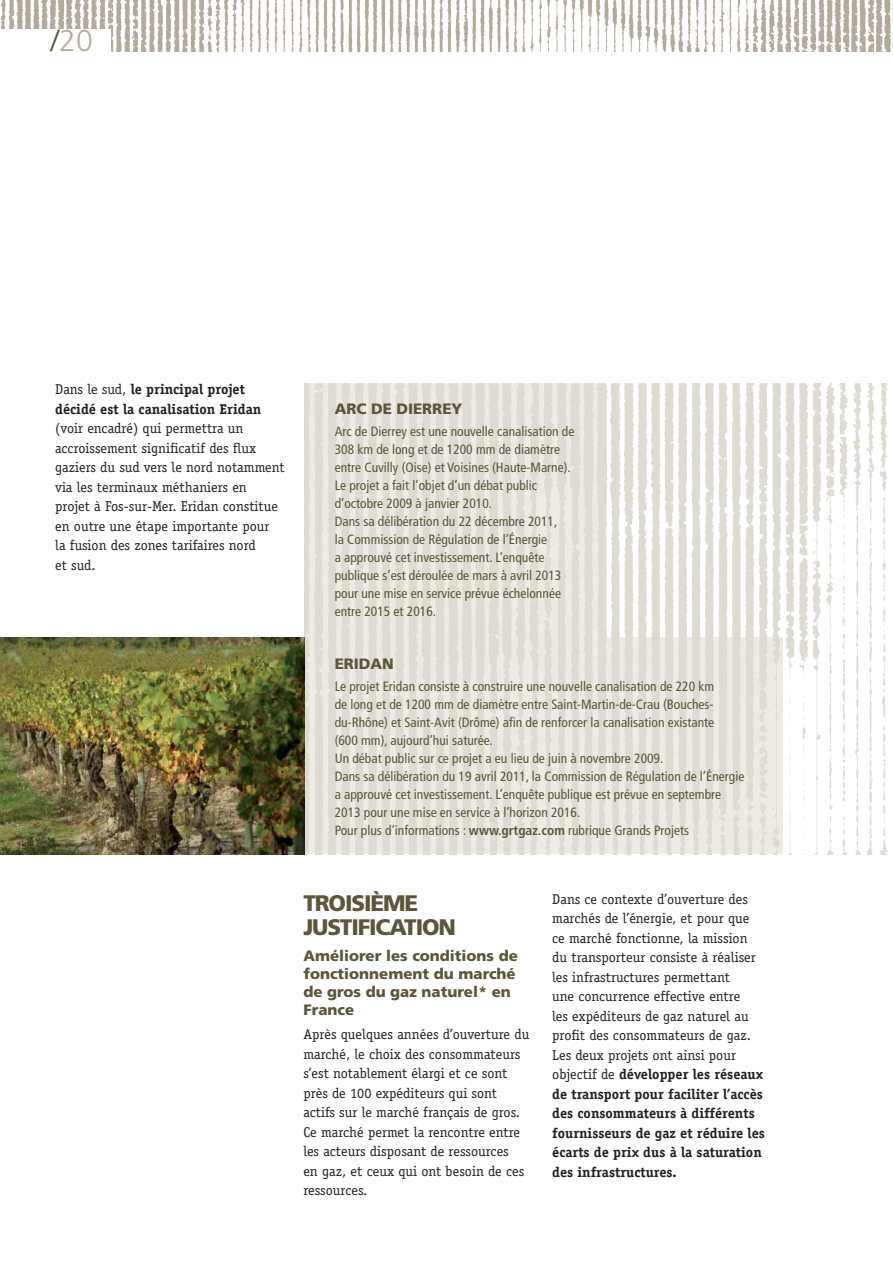
<style>
.page{position:relative;width:893px;height:1263px;background:#fff}
.page>*{position:absolute;margin:0;border:0;box-sizing:border-box;transform-origin:0 0}
.t1{font:300 30.15px "Frutiger";color:#b4aa9c}
.t2{font:900 22.5px/24px "Frutiger";letter-spacing:-.05em;color:#5c553a}
.t3{font:900 15px/18px "Frutiger";color:#5c553a}
.t4{font:14.25px/19.5px "Officina Serif";color:#231f20}
.t5{font:700 14.25px/19.5px "Officina Serif";color:#231f20}
.t6{font:condensed 13.5px/18px "Frutiger";color:#5c553a}
.s1{color:#5c553a}
.s2{font-weight:400}
.s3{font-weight:700}
</style>
<div class="page">
<img style="left:0;top:0;width:891px;height:52px">
<div style="left:0;top:29px;width:110px;height:28px;background:#fff"></div>
<img style="left:304px;top:383px;width:584px;height:471px">
<img style="left:0;top:638px;width:304px;height:216px">
<h1 class="t1" style="left:51px;top:28px;width:43px"><span class="s1">/</span>20</h1>
<p class="t5" style="left:55px;top:381px;width:208px"><span class="s2">Dans le sud,</span> le principal projet décidé est la canalisation Eridan</p>
<p class="t4" style="left:55px;top:420px;width:231px">(voir encadré) qui permettra un accroissement significatif des flux gaziers du sud vers le nord notamment via les terminaux méthaniers en projet à Fos-sur-Mer. Eridan constitue en outre une étape importante pour<br>la fusion des zones tarifaires nord<br>et sud.</p>
<p class="t3" style="left:335px;top:401px;width:129px">ARC DE DIERREY</p>
<p class="t6" style="left:335px;top:424px;width:241px">Arc de Dierrey est une nouvelle canalisation de 308 km de long et de 1200 mm de diamètre entre Cuvilly (Oise) et Voisines (Haute-Marne).<br>Le projet a fait l’objet d’un débat public d’octobre 2009 à janvier 2010.<br>Dans sa délibération du 22 décembre 2011,<br>la Commission de Régulation de l’Énergie<br>a approuvé cet investissement. L’enquête publique s’est déroulée de mars à avril 2013 pour une mise en service prévue échelonnée entre 2015 et 2016.</p>
<p class="t3" style="left:335px;top:656px;width:61px">ERIDAN</p>
<p class="t6" style="left:335px;top:679px;width:411px">Le projet Eridan consiste à construire une nouvelle canalisation de 220 km<br>de long et de 1200 mm de diamètre entre Saint-Martin-de-Crau (Bouches&shy;du-Rhône) et Saint-Avit (Drôme) afin de renforcer la canalisation existante<br>(600 mm), aujourd’hui saturée.<br>Un débat public sur ce projet a eu lieu de juin à novembre 2009.<br>Dans sa délibération du 19 avril 2011, la Commission de Régulation de l’Énergie a approuvé cet investissement. L’enquête publique est prévue en septembre 2013 pour une mise en service à l’horizon 2016.<br>Pour plus d’informations : <span class="s3">www.grtgaz.com</span> rubrique Grands Projets</p>
<h2 class="t2" style="left:303px;top:893px;width:154px">TROISIÈME<br>JUSTIFICATION</h2>
<p class="t3" style="left:303px;top:948px;width:216px">Améliorer les conditions de fonctionnement du marché de gros du gaz naturel* en<br>France</p>
<p class="t4" style="left:303px;top:1026px;width:227px">Après quelques années d’ouverture du marché, le choix des consommateurs s’est notablement élargi et ce sont près de 100 expéditeurs qui sont actifs sur le marché français de gros.<br>Ce marché permet la rencontre entre les acteurs disposant de ressources<br>en gaz, et ceux qui ont besoin de ces ressources.</p>
<p class="t4" style="left:552px;top:890px;width:214px">Dans ce contexte d’ouverture des marchés de l’énergie, et pour que ce marché fonctionne, la mission du transporteur consiste à réaliser les infrastructures permettant<br>une concurrence effective entre<br>les expéditeurs de gaz naturel au profit des consommateurs de gaz.<br>Les deux projets ont ainsi pour objectif de <span class="s3">développer les réseaux de transport pour faciliter l’accès des consommateurs à différents fournisseurs de gaz et réduire les écarts de prix dus à la saturation des infrastructures.</span></p>
</div>
